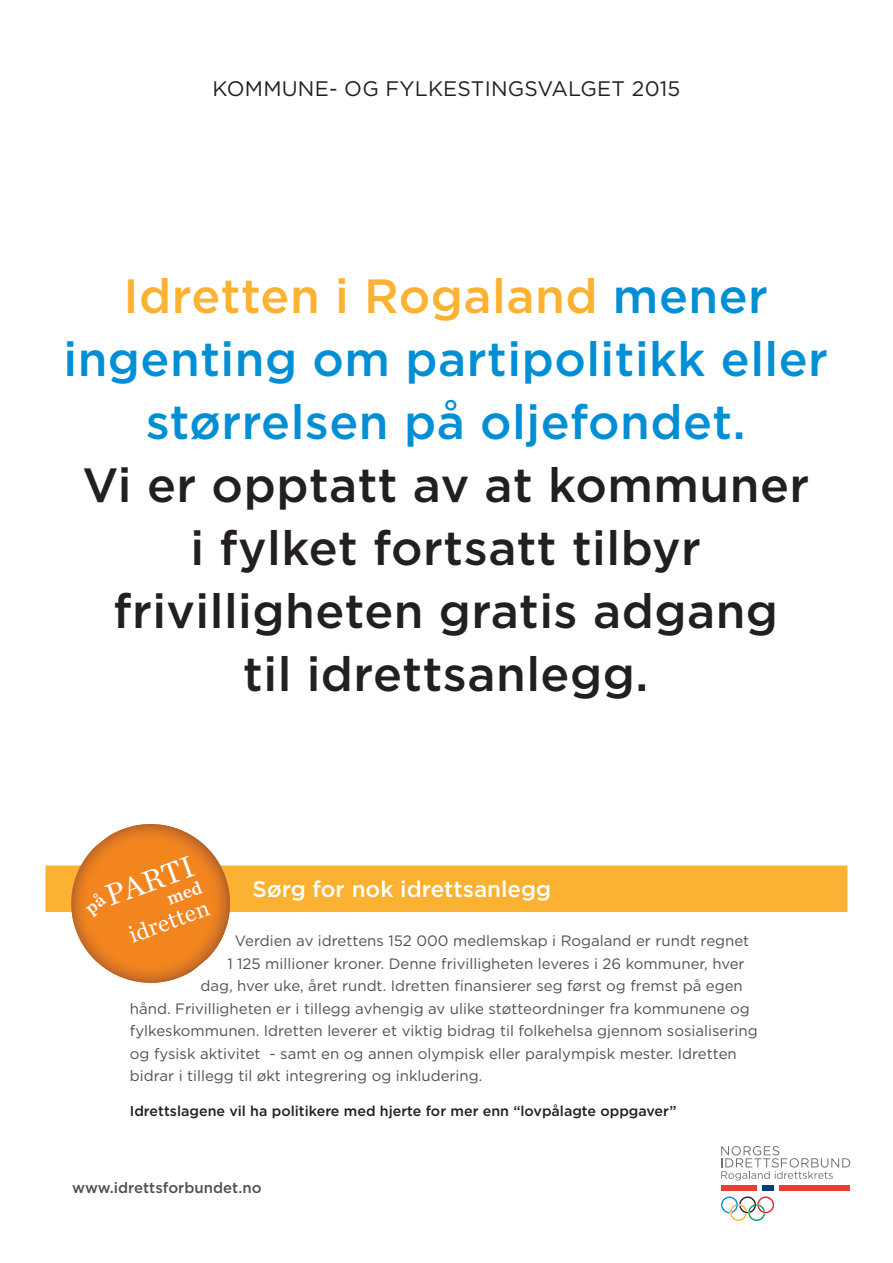
<style>
.page{position:relative;width:893px;height:1263px;background:#fff}
.page>*{position:absolute;margin:0;border:0;box-sizing:border-box;transform-origin:0 0}
.t1{font:500 48px/63px "Gotham";letter-spacing:.01em;color:#231f20;text-align:center}
.t2{font:500 48px/63px "Gotham";letter-spacing:.01em;color:#008fd5;text-align:center}
.t3{font:31.5px "Chronicle Text G1";color:#fff}
.t4{font:24.15px "Chronicle Text G1";color:#fff}
.t5{font:500 22.5px "Gotham";color:#fff}
.t6{font:21px "Gotham";letter-spacing:.01em;color:#231f20}
.t7{font:15px "Gotham";color:#4d5156}
.t8{font:500 15px "Gotham";color:#4d5156}
.t9{font:500 14.25px "Gotham";color:#231f20}
.s1{color:#fbb131}
</style>
<div class="page">
<div style="left:43px;top:862px;width:807px;height:53px;background:#fbb131;border:3px solid #fff"></div>
<svg style="left:721px;top:1196px;width:53px;height:25px"></svg>
<div style="left:721px;top:1185px;width:35px;height:5px;background:#ee3e34"></div>
<div style="left:780px;top:1185px;width:70px;height:5px;background:#ee3e34"></div>
<div style="left:762px;top:1185px;width:12px;height:5px;background:#013d7d"></div>
<svg style="left:721px;top:1146px;width:129px;height:34px"></svg>
<svg style="left:68px;top:824px;width:165px;height:159px"></svg>
<h3 class="t6" style="left:213px;top:76px;width:469px">KOMMUNE- OG FYLKESTINGSVALGET 2015</h3>
<h1 class="t2" style="left:64px;top:264px;width:766px"><span class="s1">Idretten i Rogaland</span> mener ingenting om partipolitikk eller størrelsen på oljefondet.</h1>
<h1 class="t1" style="left:82px;top:453px;width:728px">Vi er opptatt av at kommuner i fylket fortsatt tilbyr frivilligheten gratis adgang<br>til idrettsanlegg.</h1>
<h2 class="t3" style="left:100px;top:877px;width:94px;rotate:-20deg">PARTI</h2>
<h3 class="t5" style="left:253px;top:874px;width:300px">Sørg for nok idrettsanlegg</h3>
<h3 class="t4" style="left:124px;top:921px;width:86px;rotate:-20deg">idretten</h3>
<p class="t7" style="left:235px;top:931px;width:516px">Verdien av idrettens 152 000 medlemskap i Rogaland er rundt regnet</p>
<p class="t7" style="left:227px;top:954px;width:519px">1 125 millioner kroner. Denne frivilligheten leveres i 26 kommuner, hver</p>
<p class="t7" style="left:200px;top:976px;width:544px">dag, hver uke, året rundt. Idretten finansierer seg først og fremst på egen</p>
<p class="t7" style="left:130px;top:999px;width:621px">hånd. Frivilligheten er i tillegg avhengig av ulike støtteordninger fra kommunene og</p>
<p class="t7" style="left:130px;top:1021px;width:629px">fylkeskommunen. Idretten leverer et viktig bidrag til folkehelsa gjennom sosialisering</p>
<p class="t7" style="left:130px;top:1044px;width:608px">og fysisk aktivitet - samt en og annen olympisk eller paralympisk mester. Idretten</p>
<p class="t7" style="left:130px;top:1066px;width:354px">bidrar i tillegg til økt integrering og inkludering.</p>
<p class="t9" style="left:130px;top:1101px;width:548px">Idrettslagene vil ha politikere med hjerte for mer enn “lovpålagte oppgaver”</p>
<p class="t8" style="left:72px;top:1177px;width:191px">www.idrettsforbundet.no</p>
</div>
